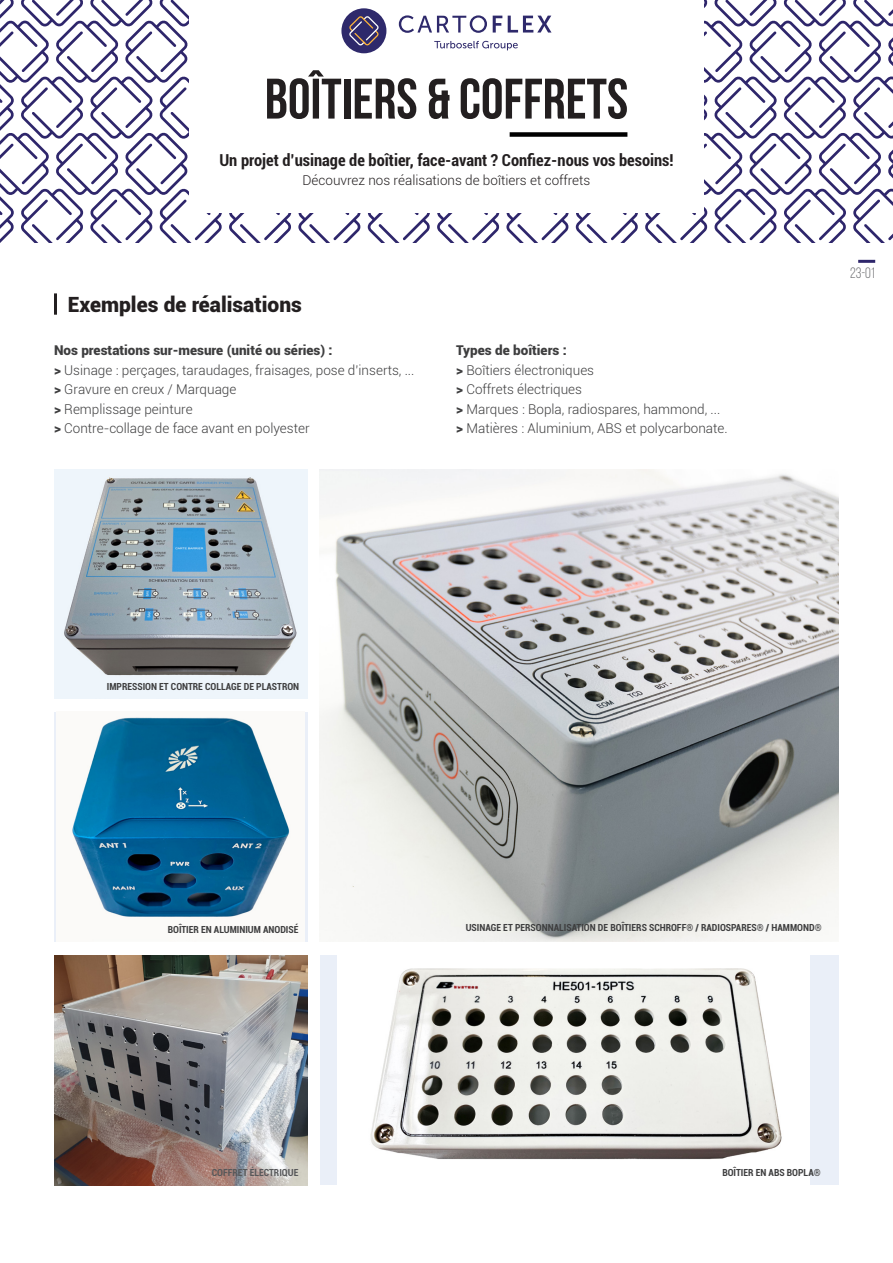
<style>
.page{position:relative;width:893px;height:1263px;background:#fff}
.page>*{position:absolute;margin:0;border:0;box-sizing:border-box;transform-origin:0 0}
.t1{font:700 57px "Bebas Neue";color:#231f20}
.t2{font:900 21px "Roboto";color:#231f20}
.t3{font:700 condensed 16.5px "Roboto";color:#231f20}
.t4{font:15px "Bebas Neue";color:#6c6d70}
.t5{font:300 13.5px "Roboto";color:#3e3e3f}
.t6{font:900 13.5px "Roboto";color:#3e3e3f}
.t7{font:300 13.5px "Roboto";color:#231f20}
.t8{font:700 condensed 9.75px "Roboto";color:#3e3e3f}
.t9{font:700 condensed 9.75px "Roboto";color:#57585a}
.s1{font-weight:900}
</style>
<div class="page">
<hr style="left:54px;top:293px;width:3px;height:22px;background:#231f20">
<svg style="left:0;top:0;width:893px;height:242px"></svg>
<hr style="left:858px;top:260px;width:17px;height:3px;background:#2e266b">
<img style="left:320px;top:469px;width:519px;height:472px">
<div style="left:54px;top:712px;width:253px;height:229px;background:#fbfaf8"></div>
<img style="left:72px;top:717px;width:217px;height:200px">
<img style="left:54px;top:955px;width:253px;height:230px">
<img style="left:55px;top:469px;width:253px;height:230px">
<div style="left:320px;top:955px;width:518px;height:230px;background:#eaeff8"></div>
<img style="left:337px;top:955px;width:473px;height:230px">
<p class="t1" style="left:265px;top:68px;width:365px">BOÎTIERS &amp; COFFRETS</p>
<p class="t3" style="left:219px;top:148px;width:456px">Un projet d’usinage de boîtier, face-avant ? Confiez-nous vos besoins!</p>
<p class="t7" style="left:302px;top:171px;width:289px">Découvrez nos réalisations de boîtiers et coffrets</p>
<p class="t2" style="left:68px;top:290px;width:236px">Exemples de réalisations</p>
<p class="t6" style="left:54px;top:341px;width:280px">Nos prestations sur-mesure (unité ou séries) :</p>
<p class="t5" style="left:54px;top:361px;width:362px"><span class="s1">&gt;</span> Usinage : perçages, taraudages, fraisages, pose d’inserts, ...</p>
<p class="t5" style="left:54px;top:380px;width:184px"><span class="s1">&gt;</span> Gravure en creux / Marquage</p>
<p class="t5" style="left:54px;top:400px;width:140px"><span class="s1">&gt;</span> Remplissage peinture</p>
<p class="t5" style="left:54px;top:419px;width:257px"><span class="s1">&gt;</span> Contre-collage de face avant en polyester</p>
<p class="t6" style="left:456px;top:341px;width:112px">Types de boîtiers :</p>
<p class="t5" style="left:456px;top:361px;width:139px"><span class="s1">&gt;</span> Boîtiers électroniques</p>
<p class="t5" style="left:456px;top:380px;width:127px"><span class="s1">&gt;</span> Coffrets électriques</p>
<p class="t5" style="left:456px;top:400px;width:265px"><span class="s1">&gt;</span> Marques : Bopla, radiospares, hammond, ...</p>
<p class="t5" style="left:456px;top:419px;width:273px"><span class="s1">&gt;</span> Matières : Aluminium, ABS et polycarbonate.</p>
<p class="t4" style="left:850px;top:264px;width:27px">23-01</p>
<p class="t8" style="left:107px;top:680px;width:194px">IMPRESSION ET CONTRE COLLAGE DE PLASTRON</p>
<p class="t8" style="left:168px;top:922px;width:132px">BOÎTIER EN ALUMINIUM ANODISÉ</p>
<p class="t8" style="left:466px;top:920px;width:357px">USINAGE ET PERSONNALISATION DE BOÎTIERS SCHROFF® / RADIOSPARES® / HAMMOND®</p>
<p class="t9" style="left:212px;top:1166px;width:88px">COFFRET ÉLECTRIQUE</p>
<p class="t8" style="left:811px;top:1166px;width:21px">INOX</p>
<p class="t8" style="left:722px;top:1166px;width:100px">BOÎTIER EN ABS BOPLA®</p>
</div>
